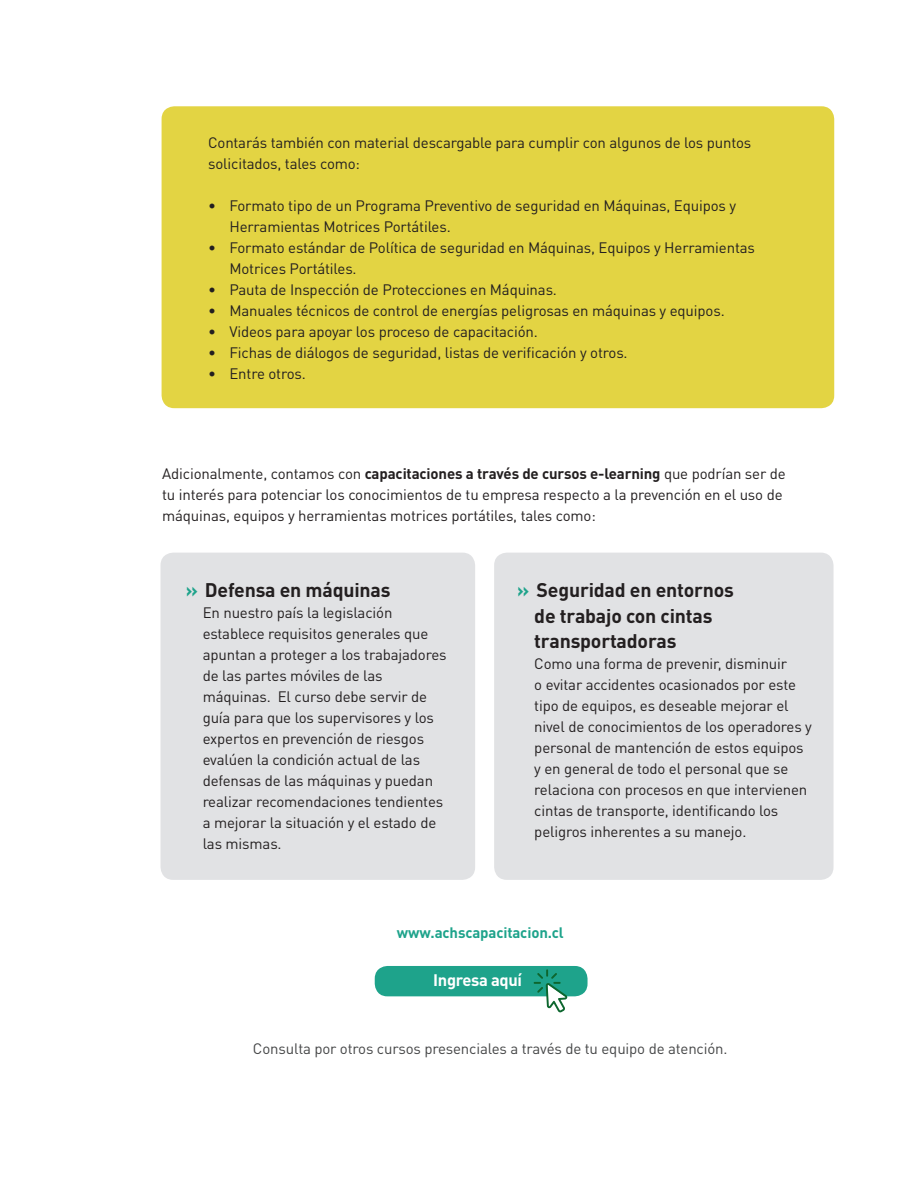
<style>
.page{position:relative;width:918px;height:1188px;background:#fff}
.page>*{position:absolute;margin:0;border:0;box-sizing:border-box;transform-origin:0 0}
.Tirulos_2{font:700 19.5px/25.5px "DIN Pro";letter-spacing:-.01em;color:#231f20}
.t1{font:700 16.5px "DIN Pro";letter-spacing:-.02em;color:#fff}
.Parrafos{font:15px/21px "DIN Pro";letter-spacing:-.01em;color:#231f20}
.citas{font:15px "DIN Pro";letter-spacing:-.01em;color:#454647}
.Tirulos_2-2{font:700 15px "DIN Pro";letter-spacing:-.01em;color:#1ea38b}
.s1{font-weight:700}
.s2{color:#1ea38b}
</style>
<div class="page">
<div style="left:162px;top:106px;width:672px;height:302px;background:#e3d443;border-radius:13px"></div>
<div style="left:161px;top:553px;width:314px;height:327px;background:#e1e2e4;border-radius:13px"></div>
<div style="left:494px;top:553px;width:340px;height:327px;background:#e1e2e4;border-radius:13px"></div>
<div style="left:375px;top:966px;width:213px;height:30px;background:#1ea38b;border-radius:13px"></div>
<svg style="left:534px;top:969px;width:33px;height:43px"></svg>
<p class="Parrafos" style="left:208px;top:131px;width:545px">Contarás también con material descargable para cumplir con algunos de los puntos solicitados, tales como:</p>
<p class="Parrafos" style="left:229px;top:194px;width:508px;text-indent:-21px">• Formato tipo de un Programa Preventivo de seguridad en Máquinas, Equipos y<br>Herramientas Motrices Portátiles.</p>
<p class="Parrafos" style="left:229px;top:236px;width:527px;text-indent:-21px">• Formato estándar de Política de seguridad en Máquinas, Equipos y Herramientas<br>Motrices Portátiles.</p>
<p class="Parrafos" style="left:208px;top:278px;width:350px">• Pauta de Inspección de Protecciones en Máquinas.</p>
<p class="Parrafos" style="left:208px;top:299px;width:518px">• Manuales técnicos de control de energías peligrosas en máquinas y equipos.</p>
<p class="Parrafos" style="left:208px;top:320px;width:331px">• Videos para apoyar los proceso de capacitación.</p>
<p class="Parrafos" style="left:208px;top:341px;width:421px">• Fichas de diálogos de seguridad, listas de verificación y otros.</p>
<p class="Parrafos" style="left:208px;top:362px;width:99px">• Entre otros.</p>
<p class="Parrafos" style="left:162px;top:463px;width:625px">Adicionalmente, contamos con <span class="s1">capacitaciones a través de cursos e-learning</span> que podrían ser de tu interés para potenciar los conocimientos de tu empresa respecto a la prevención en el uso de máquinas, equipos y herramientas motrices portátiles, tales como:</p>
<p class="Tirulos_2" style="left:186px;top:577px;width:206px"><span class="s2">»</span> Defensa en máquinas</p>
<p class="Parrafos" style="left:203px;top:602px;width:245px">En nuestro país la legislación establece requisitos generales que apuntan a proteger a los trabajadores de las partes móviles de las máquinas. El curso debe servir de guía para que los supervisores y los expertos en prevención de riesgos evalúen la condición actual de las defensas de las máquinas y puedan realizar recomendaciones tendientes a mejorar la situación y el estado de las mismas.</p>
<p class="Tirulos_2" style="left:534px;top:577px;width:201px;text-indent:-17px"><span class="s2">»</span> Seguridad en entornos de trabajo con cintas transportadoras</p>
<p class="Parrafos" style="left:534px;top:653px;width:279px">Como una forma de prevenir, disminuir<br>o evitar accidentes ocasionados por este tipo de equipos, es deseable mejorar el nivel de conocimientos de los operadores y personal de mantención de estos equipos y en general de todo el personal que se relaciona con procesos en que intervienen cintas de transporte, identificando los peligros inherentes a su manejo.</p>
<p class="Tirulos_2-2" style="left:397px;top:922px;width:168px">www.achscapacitacion.cl</p>
<p class="t1" style="left:433px;top:969px;width:91px">Ingresa aquí</p>
<p class="citas" style="left:253px;top:1039px;width:476px">Consulta por otros cursos presenciales a través de tu equipo de atención.</p>
</div>
